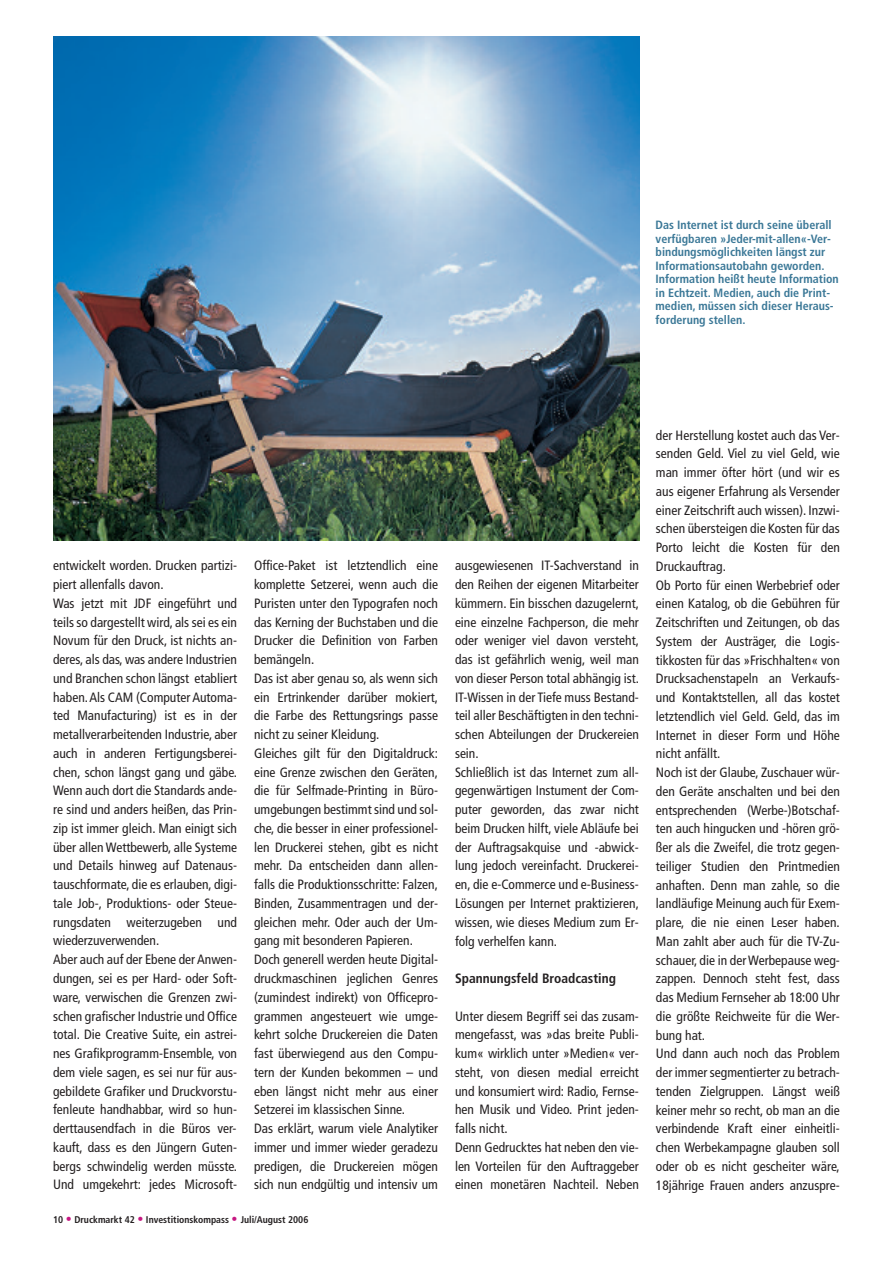
<style>
.page{position:relative;width:893px;height:1263px;background:#fff}
.page>*{position:absolute;margin:0;border:0;box-sizing:border-box;transform-origin:0 0}
.t1{font:condensed 13.5px/18.8px "Frutiger";color:#231f20}
.t2{font:700 condensed 13.5px "Frutiger";color:#231f20}
.t3{font:700 condensed 12px/13.5px "Frutiger";color:#3b7897}
.t4{font:700 condensed 9.75px "Frutiger";color:#231f20}
.s1{font-size:12px;color:#c61881}
</style>
<div class="page">
<img style="left:53px;top:36px;width:587px;height:504px">
<p class="t3" style="left:656px;top:219px;width:185px">Das Internet ist durch seine überall verfügbaren »Jeder-mit-allen«-Ver&shy;bindungsmöglichkeiten längst zur Informationsautobahn geworden.<br>Information heißt heute Information in Echtzeit. Medien, auch die Print&shy;medien, müssen sich dieser Heraus&shy;forderung stellen.</p>
<p class="t1" style="left:53px;top:557px;width:185px">entwickelt worden. Drucken partizi&shy;piert allenfalls davon.<br>Was jetzt mit JDF eingeführt und teils so dargestellt wird, als sei es ein Novum für den Druck, ist nichts an&shy;deres, als das, was andere Industrien und Branchen schon längst etabliert haben.Als CAM (Computer Automa&shy;ted Manufacturing) ist es in der metallverarbeitenden Industrie, aber auch in anderen Fertigungsberei&shy;chen, schon längst gang und gäbe.<br>Wenn auch dort die Standards ande&shy;re sind und anders heißen, das Prin&shy;zip ist immer gleich. Man einigt sich über allen Wettbewerb, alle Systeme und Details hinweg auf Datenaus&shy;tauschformate, die es erlauben, digi&shy;tale Job-, Produktions- oder Steue&shy;rungsdaten weiterzugeben und wiederzuverwenden.<br>Aber auch auf der Ebene der Anwen&shy;dungen, sei es per Hard- oder Soft&shy;ware, verwischen die Grenzen zwi&shy;schen grafischer Industrie und Office total. Die Creative Suite, ein astrei&shy;nes Grafikprogramm-Ensemble, von dem viele sagen, es sei nur für aus&shy;gebildete Grafiker und Druckvorstu&shy;fenleute handhabbar, wird so hun&shy;derttausendfach in die Büros ver&shy;kauft, dass es den Jüngern Guten&shy;bergs schwindelig werden müsste.<br>Und umgekehrt: jedes Microsoft-</p>
<p class="t1" style="left:254px;top:557px;width:185px">Office-Paket ist letztendlich eine komplette Setzerei, wenn auch die Puristen unter den Typografen noch das Kerning der Buchstaben und die Drucker die Definition von Farben bemängeln.<br>Das ist aber genau so, als wenn sich ein Ertrinkender darüber mokiert, die Farbe des Rettungsrings passe nicht zu seiner Kleidung.<br>Gleiches gilt für den Digitaldruck: eine Grenze zwischen den Geräten, die für Selfmade-Printing in Büro&shy;umgebungen bestimmt sind und sol&shy;che, die besser in einer professionel&shy;len Druckerei stehen, gibt es nicht mehr. Da entscheiden dann allen&shy;falls die Produktionsschritte: Falzen, Binden, Zusammentragen und der&shy;gleichen mehr. Oder auch der Um&shy;gang mit besonderen Papieren.<br>Doch generell werden heute Digital&shy;druckmaschinen jeglichen Genres (zumindest indirekt) von Officepro&shy;grammen angesteuert wie umge&shy;kehrt solche Druckereien die Daten fast überwiegend aus den Compu&shy;tern der Kunden bekommen – und eben längst nicht mehr aus einer Setzerei im klassischen Sinne.<br>Das erklärt, warum viele Analytiker immer und immer wieder geradezu predigen, die Druckereien mögen sich nun endgültig und intensiv um</p>
<p class="t1" style="left:455px;top:557px;width:185px">ausgewiesenen IT-Sachverstand in den Reihen der eigenen Mitarbeiter kümmern. Ein bisschen dazugelernt, eine einzelne Fachperson, die mehr oder weniger viel davon versteht, das ist gefährlich wenig, weil man von dieser Person total abhängig ist.<br>IT-Wissen in der Tiefe muss Bestand&shy;teil aller Beschäftigten in den techni&shy;schen Abteilungen der Druckereien sein.<br>Schließlich ist das Internet zum all&shy;gegenwärtigen Instument der Com&shy;puter geworden, das zwar nicht beim Drucken hilft, viele Abläufe bei der Auftragsakquise und -abwick&shy;lung jedoch vereinfacht. Druckerei&shy;en, die e-Commerce und e-Business-Lösungen per Internet praktizieren, wissen, wie dieses Medium zum Er&shy;folg verhelfen kann.</p>
<p class="t2" style="left:455px;top:973px;width:162px">Spannungsfeld Broadcasting</p>
<p class="t1" style="left:455px;top:1007px;width:185px">Unter diesem Begriff sei das zusam&shy;mengefasst, was »das breite Publi&shy;kum« wirklich unter »Medien« ver&shy;steht, von diesen medial erreicht und konsumiert wird: Radio, Fernse&shy;hen Musik und Video. Print jeden&shy;falls nicht.<br>Denn Gedrucktes hat neben den vie&shy;len Vorteilen für den Auftraggeber einen monetären Nachteil. Neben</p>
<p class="t4" style="left:53px;top:1216px;width:257px">10 <span class="s1">•</span> Druckmarkt 42 <span class="s1">•</span> Investitionskompass <span class="s1">•</span> Juli/August 2006</p>
<p class="t1" style="left:656px;top:427px;width:185px">der Herstellung kostet auch das Ver&shy;senden Geld. Viel zu viel Geld, wie man immer öfter hört (und wir es aus eigener Erfahrung als Versender einer Zeitschrift auch wissen). Inzwi&shy;schen übersteigen die Kosten für das<br>Porto leicht die Kosten für den<br>Druckauftrag.<br>Ob Porto für einen Werbebrief oder einen Katalog, ob die Gebühren für<br>Zeitschriften und Zeitungen, ob das<br>System der Austräger, die Logis&shy;tikkosten für das »Frischhalten« von<br>Drucksachenstapeln an Verkaufs&shy;und Kontaktstellen, all das kostet letztendlich viel Geld. Geld, das im<br>Internet in dieser Form und Höhe nicht anfällt.<br>Noch ist der Glaube, Zuschauer wür&shy;den Geräte anschalten und bei den entsprechenden (Werbe-)Botschaf&shy;ten auch hingucken und -hören grö&shy;ßer als die Zweifel, die trotz gegen&shy;teiliger Studien den Printmedien anhaften. Denn man zahle, so die landläufige Meinung auch für Exem&shy;plare, die nie einen Leser haben.<br>Man zahlt aber auch für die TV-Zu&shy;schauer, die in der Werbepause weg&shy;zappen. Dennoch steht fest, dass das Medium Fernseher ab 18:00 Uhr die größte Reichweite für die Wer&shy;bung hat.<br>Und dann auch noch das Problem der immer segmentierter zu betrach&shy;tenden Zielgruppen. Längst weiß keiner mehr so recht, ob man an die verbindende Kraft einer einheitli&shy;chen Werbekampagne glauben soll oder ob es nicht gescheiter wäre,<br>18jährige Frauen anders anzuspre-</p>
</div>
